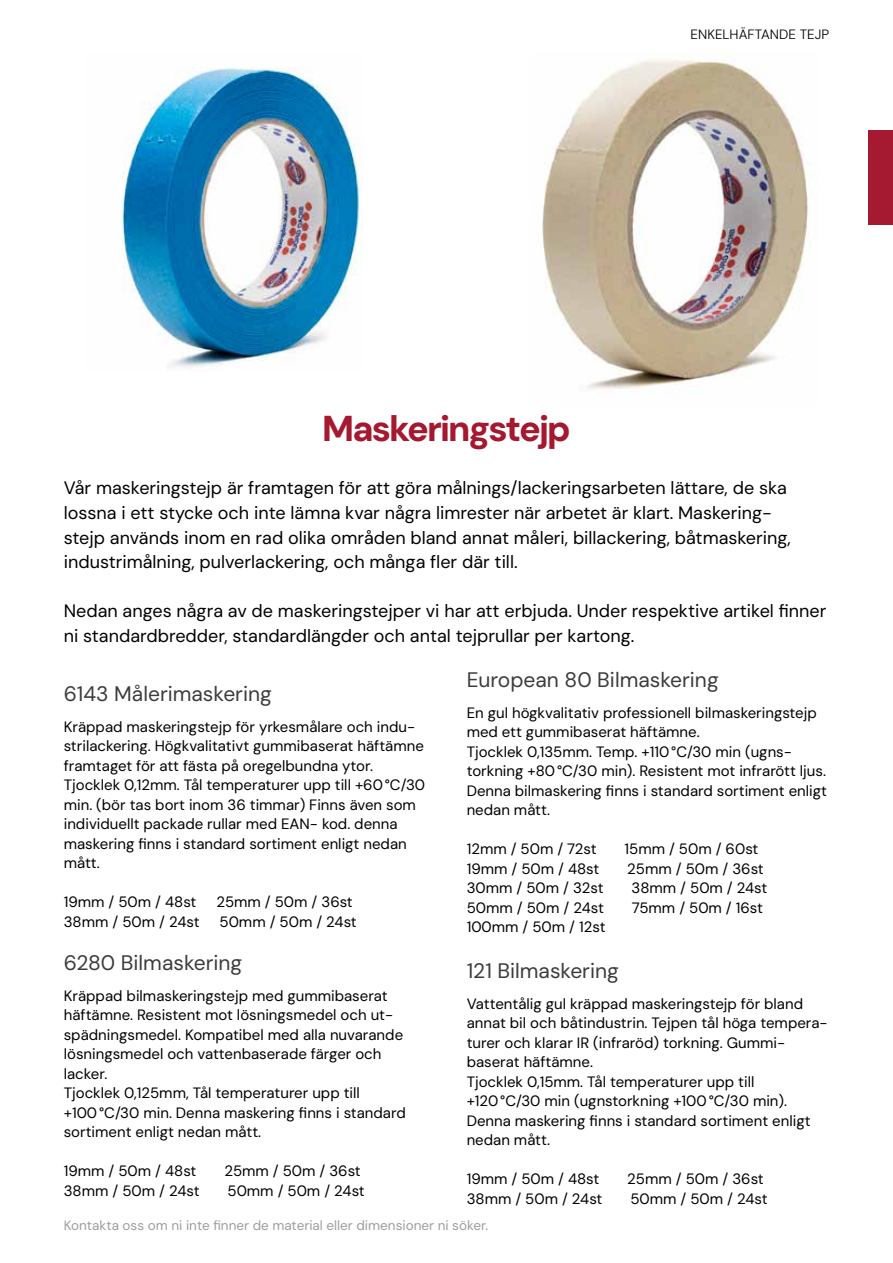
<style>
.page{position:relative;width:893px;height:1263px;background:#fff}
.page>*{position:absolute;margin:0;border:0;box-sizing:border-box;transform-origin:0 0}
.t1{font:800 36px "DM Sans";letter-spacing:-.05em;color:#a5182f}
.t2{font:21px "DM Sans";color:#3c3c3b}
.t3{font:18px/24.6px "DM Sans";color:#000}
.t4{font:15px/19.5px "DM Sans";color:#000}
.t5{font:13.5px "DM Sans";color:#9d9d9c}
.t6{font:300 13.5px "DM Sans";color:#000}
</style>
<div class="page">
<img style="left:122px;top:67px;width:238px;height:301px">
<img style="left:542px;top:59px;width:267px;height:330px">
<div style="left:868px;top:130px;width:25px;height:94px;background:#a51931"></div>
<p class="t6" style="left:691px;top:26px;width:140px">ENKELHÄFTANDE TEJP</p>
<h1 class="t1" style="left:322px;top:405px;width:250px">Maskeringstejp</h1>
<p class="t3" style="left:64px;top:476px;width:728px">Vår maskeringstejp är framtagen för att göra målnings/lackeringsarbeten lättare, de ska lossna i ett stycke och inte lämna kvar några limrester när arbetet är klart. Maskering&shy;stejp används inom en rad olika områden bland annat måleri, billackering, båtmaskering, industrimålning, pulverlackering, och många fler där till.</p>
<p class="t3" style="left:64px;top:599px;width:764px">Nedan anges några av de maskeringstejper vi har att erbjuda. Under respektive artikel finner ni standardbredder, standardlängder och antal tejprullar per kartong.</p>
<h2 class="t2" style="left:64px;top:681px;width:210px">6143 Målerimaskering</h2>
<p class="t4" style="left:64px;top:716px;width:363px">Kräppad maskeringstejp för yrkesmålare och indu&shy;strilackering. Högkvalitativt gummibaserat häftämne framtaget för att fästa på oregelbundna ytor.<br>Tjocklek 0,12mm. Tål temperaturer upp till +60°C/30 min. (bör tas bort inom 36 timmar) Finns även som individuellt packade rullar med EAN- kod. denna maskering finns i standard sortiment enligt nedan mått.</p>
<p class="t4" style="left:64px;top:892px;width:134px">19mm / 50m / 48st</p>
<p class="t4" style="left:216px;top:892px;width:138px">25mm / 50m / 36st</p>
<p class="t4" style="left:64px;top:911px;width:137px">38mm / 50m / 24st</p>
<p class="t4" style="left:220px;top:911px;width:139px">50mm / 50m / 24st</p>
<h2 class="t2" style="left:467px;top:958px;width:154px">121 Bilmaskering</h2>
<p class="t4" style="left:467px;top:994px;width:363px">Vattentålig gul kräppad maskeringstejp för bland annat bil och båtindustrin. Tejpen tål höga tempera&shy;turer och klarar IR (infraröd) torkning. Gummi&shy;baserat häftämne.<br>Tjocklek 0,15mm. Tål temperaturer upp till +120°C/30 min (ugnstorkning +100°C/30 min).<br>Denna maskering finns i standard sortiment enligt nedan mått.</p>
<p class="t4" style="left:467px;top:1169px;width:134px">19mm / 50m / 48st</p>
<p class="t4" style="left:627px;top:1169px;width:138px">25mm / 50m / 36st</p>
<p class="t4" style="left:467px;top:1189px;width:137px">38mm / 50m / 24st</p>
<p class="t4" style="left:630px;top:1189px;width:139px">50mm / 50m / 24st</p>
<h2 class="t2" style="left:467px;top:667px;width:254px">European 80 Bilmaskering</h2>
<p class="t4" style="left:467px;top:703px;width:362px">En gul högkvalitativ professionell bilmaskeringstejp med ett gummibaserat häftämne.<br>Tjocklek 0,135mm. Temp. +110°C/30 min (ugns&shy;torkning +80°C/30 min). Resistent mot infrarött ljus.<br>Denna bilmaskering finns i standard sortiment enligt nedan mått.</p>
<p class="t4" style="left:467px;top:839px;width:131px">12mm / 50m / 72st</p>
<p class="t4" style="left:624px;top:839px;width:135px">15mm / 50m / 60st</p>
<p class="t4" style="left:467px;top:859px;width:134px">19mm / 50m / 48st</p>
<p class="t4" style="left:627px;top:859px;width:138px">25mm / 50m / 36st</p>
<p class="t4" style="left:467px;top:878px;width:138px">30mm / 50m / 32st</p>
<p class="t4" style="left:632px;top:878px;width:137px">38mm / 50m / 24st</p>
<p class="t4" style="left:467px;top:898px;width:139px">50mm / 50m / 24st</p>
<p class="t4" style="left:632px;top:898px;width:133px">75mm / 50m / 16st</p>
<p class="t4" style="left:467px;top:917px;width:140px">100mm / 50m / 12st</p>
<h2 class="t2" style="left:64px;top:950px;width:180px">6280 Bilmaskering</h2>
<p class="t4" style="left:64px;top:985px;width:343px">Kräppad bilmaskeringstejp med gummibaserat häftämne. Resistent mot lösningsmedel och ut&shy;spädningsmedel. Kompatibel med alla nuvarande lösningsmedel och vattenbaserade färger och lacker.<br>Tjocklek 0,125mm, Tål temperaturer upp till +100°C/30 min. Denna maskering finns i standard sortiment enligt nedan mått.</p>
<p class="t4" style="left:64px;top:1161px;width:134px">19mm / 50m / 48st</p>
<p class="t4" style="left:224px;top:1161px;width:138px">25mm / 50m / 36st</p>
<p class="t4" style="left:64px;top:1180px;width:137px">38mm / 50m / 24st</p>
<p class="t4" style="left:228px;top:1180px;width:139px">50mm / 50m / 24st</p>
<p class="t5" style="left:64px;top:1217px;width:426px">Kontakta oss om ni inte finner de material eller dimensioner ni söker.</p>
</div>
